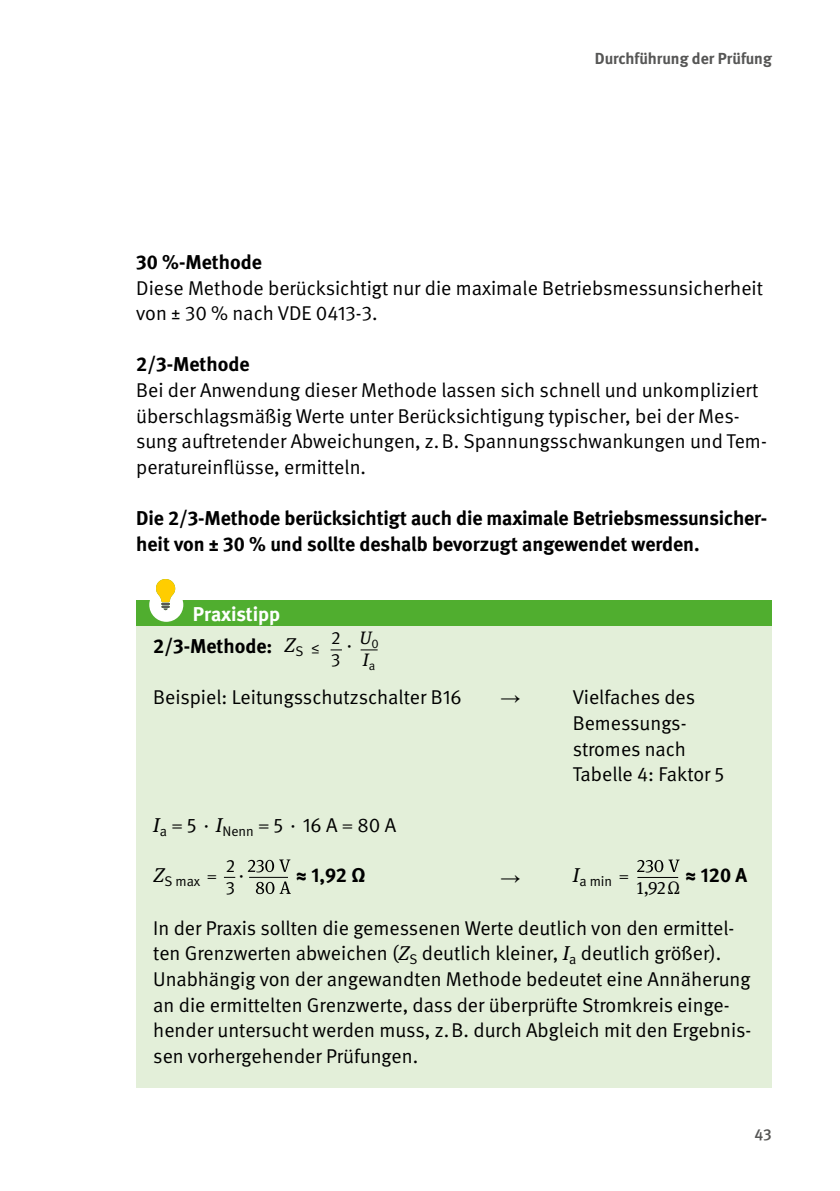
<style>
.page{position:relative;width:840px;height:1191px;background:#fff}
.page>*{position:absolute;margin:0;border:0;box-sizing:border-box;transform-origin:0 0}
.t1{font:20px/25.6px "DGUV Meta";color:#000}
.t2{font:700 20px/25.6px "DGUV Meta";letter-spacing:-.005em;color:#000}
.t3{font:20px "DGUV Meta";color:#020202}
.t4{font:700 20px "Arial";color:#000}
.t5{font:18px "DGUV Meta Serif";color:#000}
.t6{font:18px/22px "DGUV Meta";color:#020202}
.t7{font:italic 18px "DGUV Meta Serif";color:#020202}
.t8{font:18px/22px "DGUV Meta";color:#000}
.t9{font:700 16px "DGUV Meta";color:#565655}
.t10{font:500 16px "DGUV Meta";color:#565655}
.t11{font:14px "DGUV Meta";color:#000}
.s1{color:#fff}
.s2{font-family:"DGUV Meta Serif";font-weight:400;font-style:italic;color:#020202}
.s3{font-family:"DGUV Meta Serif";font-weight:400;font-size:18px;color:#020202}
.s4{font-family:"DGUV Meta Serif";font-style:italic}
.s5{font-family:"DGUV Meta Serif"}
</style>
<div class="page">
<div style="left:136px;top:600px;width:635px;height:27px;background:#50ae2f"></div>
<div style="left:136px;top:626px;width:635px;height:52px;background:#e3efd9"></div>
<div style="left:136px;top:678px;width:635px;height:128px;background:#e3efd9"></div>
<div style="left:136px;top:805px;width:635px;height:52px;background:#e3efd9"></div>
<div style="left:136px;top:857px;width:635px;height:51px;background:#e3efd9"></div>
<div style="left:136px;top:908px;width:635px;height:179px;background:#e3efd9"></div>
<svg style="left:330px;top:649px;width:12px;height:1px"></svg>
<svg style="left:360px;top:649px;width:17px;height:1px"></svg>
<svg style="left:248px;top:859px;width:42px;height:13px"></svg>
<svg style="left:256px;top:881px;width:34px;height:13px"></svg>
<hr style="left:249px;top:877px;width:39px;height:1px;background:#000">
<svg style="left:637px;top:859px;width:42px;height:13px"></svg>
<hr style="left:637px;top:877px;width:40px;height:1px;background:#000">
<div style="left:149px;top:588px;width:34px;height:34px;background:#fff;border-radius:50%"></div>
<svg style="left:156px;top:579px;width:19px;height:31px"></svg>
<p class="t9" style="left:594px;top:49px;width:178px">Durchführung der Prüfung</p>
<p class="t2" style="left:136px;top:250px;width:127px">30 %-Methode</p>
<p class="t1" style="left:136px;top:275px;width:628px">Diese Methode berücksichtigt nur die maximale Betriebsmessunsicherheit von ± 30 % nach VDE 0413-3.</p>
<p class="t2" style="left:136px;top:352px;width:115px">2/3-Methode</p>
<p class="t1" style="left:136px;top:378px;width:631px">Bei der Anwendung dieser Methode lassen sich schnell und unkompliziert überschlagsmäßig Werte unter Berücksichtigung typischer, bei der Mes&shy;sung auftretender Abweichungen, z.B. Spannungsschwankungen und Tem&shy;peratureinflüsse, ermitteln.</p>
<p class="t2" style="left:136px;top:506px;width:630px">Die 2/3-Methode berücksichtigt auch die maximale Betriebsmessunsicher&shy;heit von ± 30 % und sollte deshalb bevorzugt angewendet werden.</p>
<p class="t2" style="left:153px;top:599px;width:168px;line-height:31.6px;text-align:center"><span class="s1">Praxistipp<br></span>2/3-Methode: <span class="s2">Z</span><sub>S</sub> <span class="s3">≤</span></p>
<p class="t6" style="left:331px;top:627px;width:11px">2<br>3</p>
<p class="t3" style="left:344px;top:634px;width:36px">⋅ <sup>U</sup><sup>0</sup></p>
<p class="t7" style="left:362px;top:650px;width:14px">I<sub>a</sub></p>
<p class="t1" style="left:153px;top:685px;width:310px">Beispiel: Leitungsschutzschalter B16</p>
<p class="t4" style="left:500px;top:684px;width:21px">→</p>
<p class="t1" style="left:572px;top:685px;width:153px">Vielfaches des<br>Bemessungs&shy;stromes nach<br>Tabelle 4: Faktor 5</p>
<p class="t1" style="left:153px;top:813px;width:244px"><span class="s4">I</span><sub>a</sub> <span class="s5">=</span> 5 ⋅ <span class="s4">I</span><sub>Nenn</sub> <span class="s5">=</span> 5 ⋅ 16 A <span class="s5">=</span> 80 A</p>
<p class="t11" style="left:153px;top:873px;width:65px"><sup>Z</sup>S max <sup>=</sup></p>
<p class="t8" style="left:225px;top:855px;width:11px">2<br>3</p>
<p class="t1" style="left:236px;top:863px;width:12px">⋅</p>
<p class="t2" style="left:295px;top:863px;width:71px">≈ 1,92 Ω</p>
<p class="t4" style="left:500px;top:863px;width:21px">→</p>
<p class="t11" style="left:572px;top:873px;width:58px"><sup>I</sup>a min <sup>=</sup></p>
<p class="t2" style="left:684px;top:863px;width:63px">≈ 120 A</p>
<p class="t1" style="left:153px;top:915px;width:599px">In der Praxis sollten die gemessenen Werte deutlich von den ermittel&shy;ten Grenzwerten abweichen (<span class="s4">Z</span><sub>S</sub> deutlich kleiner, <span class="s4">I</span><sub>a</sub> deutlich größer).<br>Unabhängig von der angewandten Methode bedeutet eine Annäherung an die ermittelten Grenzwerte, dass der überprüfte Stromkreis einge&shy;hender untersucht werden muss, z.B. durch Abgleich mit den Ergebnis&shy;sen vorhergehender Prüfungen.</p>
<p class="t5" style="left:636px;top:877px;width:45px">1,92 Ω</p>
<p class="t10" style="left:754px;top:1124px;width:19px">43</p>
</div>
